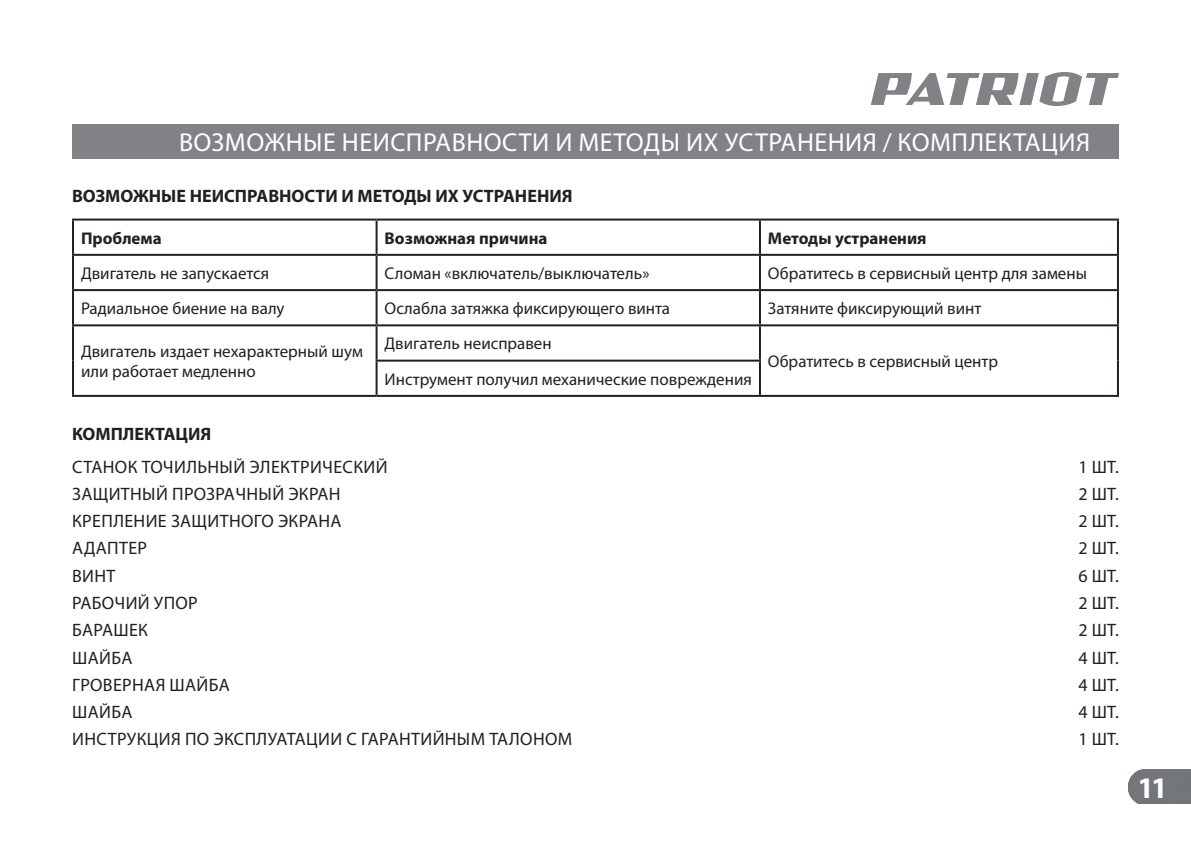
<style>
.page{position:relative;width:1191px;height:842px;background:#fff}
.page>*{position:absolute;margin:0;border:0;box-sizing:border-box;transform-origin:0 0}
.t1{font:700 30px "Myriad Pro";color:#fff}
.t2{font:26px "Myriad Pro";letter-spacing:.02em;color:#fff}
.t3{font:18px "Myriad Pro";letter-spacing:.02em;color:#231f20}
.t4{font:700 18px "Myriad Pro";color:#231f20}
.t5{font:17px/20.4px "Myriad Pro";color:#231f20}
.t6{font:700 17px "Myriad Pro";color:#231f20}
</style>
<div class="page">
<div style="left:1128px;top:770px;width:63px;height:33px;background:#727678"></div>
<svg style="left:870px;top:72px;width:249px;height:34px"></svg>
<div style="left:72px;top:124px;width:1047px;height:34px;background:#808285"></div>
<hr style="left:72px;top:219px;width:304px;height:2px;background:#231f20">
<hr style="left:72px;top:221px;width:2px;height:33px;background:#231f20">
<hr style="left:376px;top:219px;width:384px;height:2px;background:#231f20">
<hr style="left:375px;top:221px;width:2px;height:33px;background:#231f20">
<hr style="left:760px;top:219px;width:359px;height:2px;background:#231f20">
<hr style="left:759px;top:221px;width:2px;height:33px;background:#231f20">
<hr style="left:1117px;top:221px;width:2px;height:33px;background:#231f20">
<hr style="left:72px;top:254px;width:304px;height:2px;background:#231f20">
<hr style="left:72px;top:256px;width:2px;height:33px;background:#231f20">
<hr style="left:376px;top:254px;width:384px;height:2px;background:#231f20">
<hr style="left:375px;top:256px;width:2px;height:33px;background:#231f20">
<hr style="left:760px;top:254px;width:359px;height:2px;background:#231f20">
<hr style="left:759px;top:256px;width:2px;height:33px;background:#231f20">
<hr style="left:1117px;top:256px;width:2px;height:33px;background:#231f20">
<hr style="left:72px;top:289px;width:304px;height:2px;background:#231f20">
<hr style="left:72px;top:291px;width:2px;height:33px;background:#231f20">
<hr style="left:376px;top:289px;width:384px;height:2px;background:#231f20">
<hr style="left:375px;top:291px;width:2px;height:33px;background:#231f20">
<hr style="left:760px;top:289px;width:359px;height:2px;background:#231f20">
<hr style="left:759px;top:291px;width:2px;height:33px;background:#231f20">
<hr style="left:1117px;top:291px;width:2px;height:33px;background:#231f20">
<hr style="left:72px;top:324px;width:304px;height:2px;background:#231f20">
<hr style="left:72px;top:326px;width:2px;height:35px;background:#231f20">
<hr style="left:376px;top:324px;width:384px;height:2px;background:#231f20">
<hr style="left:375px;top:326px;width:2px;height:34px;background:#231f20">
<hr style="left:760px;top:324px;width:359px;height:2px;background:#231f20">
<hr style="left:759px;top:326px;width:2px;height:34px;background:#231f20">
<hr style="left:1117px;top:326px;width:2px;height:35px;background:#231f20">
<hr style="left:72px;top:361px;width:2px;height:34px;background:#231f20">
<hr style="left:375px;top:360px;width:386px;height:2px;background:#231f20">
<hr style="left:375px;top:362px;width:2px;height:33px;background:#231f20">
<hr style="left:759px;top:362px;width:2px;height:33px;background:#231f20">
<hr style="left:1117px;top:361px;width:2px;height:34px;background:#231f20">
<hr style="left:72px;top:395px;width:304px;height:2px;background:#231f20">
<hr style="left:376px;top:395px;width:384px;height:2px;background:#231f20">
<hr style="left:760px;top:395px;width:359px;height:2px;background:#231f20">
<h2 class="t2" style="left:179px;top:129px;width:912px">ВОЗМОЖНЫЕ НЕИСПРАВНОСТИ И МЕТОДЫ ИХ УСТРАНЕНИЯ / КОМПЛЕКТАЦИЯ</h2>
<p class="t4" style="left:72px;top:187px;width:502px">ВОЗМОЖНЫЕ НЕИСПРАВНОСТИ И МЕТОДЫ ИХ УСТРАНЕНИЯ</p>
<p class="t6" style="left:81px;top:229px;width:82px">Проблема</p>
<p class="t6" style="left:384px;top:229px;width:164px">Возможная причина</p>
<p class="t6" style="left:768px;top:229px;width:160px">Методы устранения</p>
<p class="t5" style="left:81px;top:263px;width:190px">Двигатель не запускается</p>
<p class="t5" style="left:384px;top:263px;width:266px">Сломан «включатель/выключатель»</p>
<p class="t5" style="left:768px;top:263px;width:321px">Обратитесь в сервисный центр для замены</p>
<p class="t5" style="left:81px;top:299px;width:205px">Радиальное биение на валу</p>
<p class="t5" style="left:384px;top:299px;width:287px">Ослабла затяжка фиксирующего винта</p>
<p class="t5" style="left:768px;top:299px;width:215px">Затяните фиксирующий винт</p>
<p class="t5" style="left:81px;top:341px;width:283px">Двигатель издает нехарактерный шум или работает медленно</p>
<p class="t5" style="left:384px;top:334px;width:169px">Двигатель неисправен</p>
<p class="t5" style="left:768px;top:352px;width:232px">Обратитесь в сервисный центр</p>
<p class="t5" style="left:384px;top:369px;width:369px">Инструмент получил механические повреждения</p>
<p class="t4" style="left:72px;top:425px;width:141px">КОМПЛЕКТАЦИЯ</p>
<p class="t3" style="left:72px;top:457px;width:317px">СТАНОК ТОЧИЛЬНЫЙ ЭЛЕКТРИЧЕСКИЙ</p>
<p class="t3" style="left:1078px;top:457px;width:42px">1 ШТ.</p>
<p class="t3" style="left:72px;top:485px;width:270px">ЗАЩИТНЫЙ ПРОЗРАЧНЫЙ ЭКРАН</p>
<p class="t3" style="left:1078px;top:485px;width:42px">2 ШТ.</p>
<p class="t3" style="left:72px;top:512px;width:271px">КРЕПЛЕНИЕ ЗАЩИТНОГО ЭКРАНА</p>
<p class="t3" style="left:1078px;top:512px;width:42px">2 ШТ.</p>
<p class="t3" style="left:72px;top:539px;width:76px">АДАПТЕР</p>
<p class="t3" style="left:1078px;top:539px;width:42px">2 ШТ.</p>
<p class="t3" style="left:72px;top:567px;width:45px">ВИНТ</p>
<p class="t3" style="left:1078px;top:567px;width:42px">6 ШТ.</p>
<p class="t3" style="left:72px;top:594px;width:127px">РАБОЧИЙ УПОР</p>
<p class="t3" style="left:1078px;top:594px;width:42px">2 ШТ.</p>
<p class="t3" style="left:72px;top:621px;width:77px">БАРАШЕК</p>
<p class="t3" style="left:1078px;top:621px;width:42px">2 ШТ.</p>
<p class="t3" style="left:72px;top:648px;width:62px">ШАЙБА</p>
<p class="t3" style="left:1078px;top:648px;width:42px">4 ШТ.</p>
<p class="t3" style="left:72px;top:676px;width:159px">ГРОВЕРНАЯ ШАЙБА</p>
<p class="t3" style="left:1078px;top:676px;width:42px">4 ШТ.</p>
<p class="t3" style="left:72px;top:703px;width:62px">ШАЙБА</p>
<p class="t3" style="left:1078px;top:703px;width:42px">4 ШТ.</p>
<p class="t3" style="left:72px;top:730px;width:502px">ИНСТРУКЦИЯ ПО ЭКСПЛУАТАЦИИ С ГАРАНТИЙНЫМ ТАЛОНОМ</p>
<p class="t3" style="left:1078px;top:730px;width:42px">1 ШТ.</p>
<h1 class="t1" style="left:1137px;top:773px;width:32px">11</h1>
</div>
